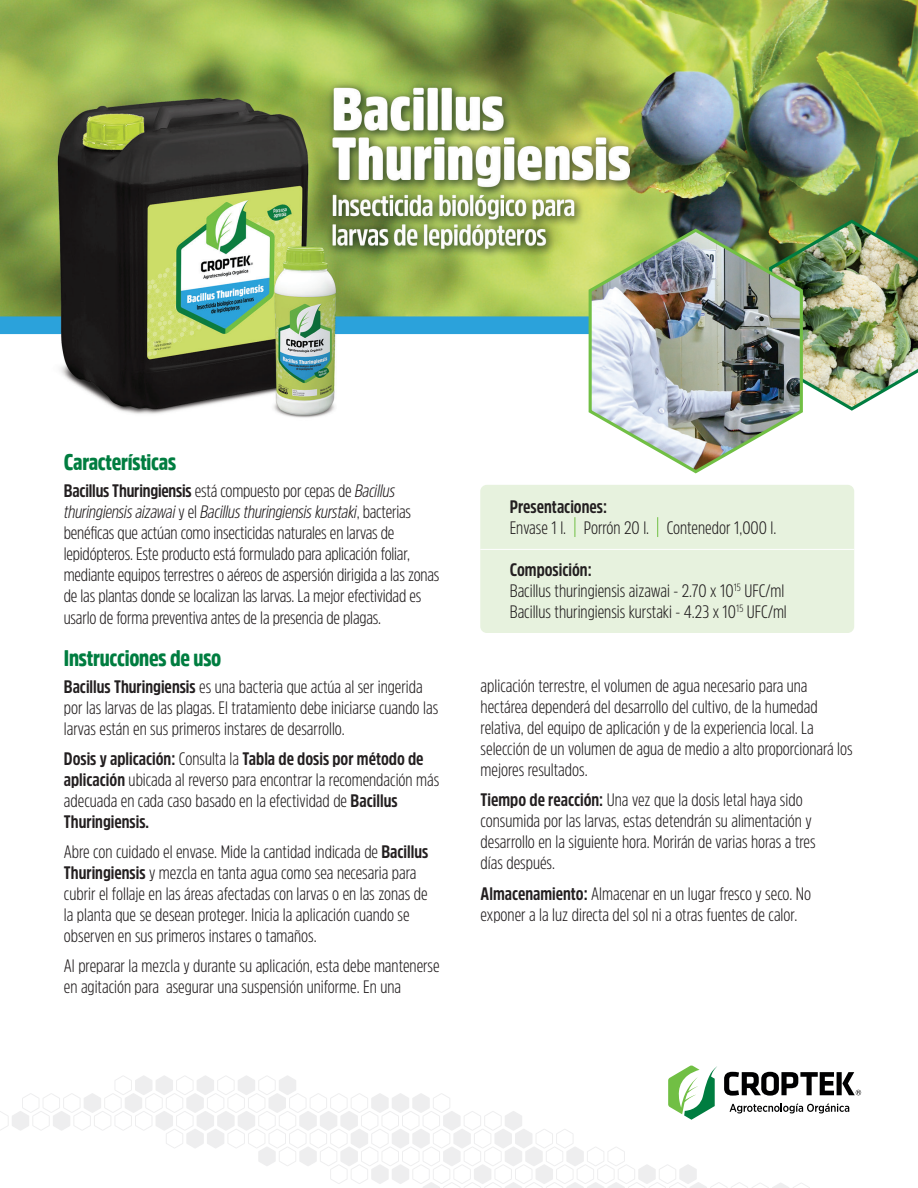
<style>
.page{position:relative;width:918px;height:1188px;background:#fff}
.page>*{position:absolute;margin:0;border:0;box-sizing:border-box;transform-origin:0 0}
.t1{font:900 22.5px "Amsi Pro Cond";letter-spacing:-.01em;color:#007d40}
.t2{font:300 18px/21px "Amsi Pro Cond";color:#231f20}
.t3{font:700 18px "Amsi Pro Cond";color:#231f20}
.s1{font-weight:700}
.s2{font-style:italic}
</style>
<div class="page">
<img style="left:0;top:0;width:918px;height:1093px">
<div style="left:480px;top:485px;width:374px;height:148px;background:#e7f2de;border-radius:7px"></div>
<svg style="left:575px;top:517px;width:1px;height:20px"></svg>
<svg style="left:657px;top:517px;width:1px;height:20px"></svg>
<hr style="left:480px;top:549px;width:374px;height:1px;background:#fff">
<svg style="left:0;top:1065px;width:861px;height:123px"></svg>
<img style="left:768px;top:218px;width:150px;height:194px">
<img style="left:587px;top:227px;width:219px;height:248px">
<p class="t1" style="left:64px;top:447px;width:114px">Características</p>
<p class="t2" style="left:64px;top:480px;width:377px"><span class="s1">Bacillus Thuringiensis</span> está compuesto por cepas de <span class="s2">Bacillus thuringiensis aizawai</span> y el <span class="s2">Bacillus thuringiensis kurstaki</span>, bacterias benéficas que actúan como insecticidas naturales en larvas de lepidópteros. Este producto está formulado para aplicación foliar, mediante equipos terrestres o aéreos de aspersión dirigida a las zonas de las plantas donde se localizan las larvas. La mejor efectividad es usarlo de forma preventiva antes de la presencia de plagas.</p>
<p class="t1" style="left:64px;top:643px;width:159px">Instrucciones de uso</p>
<p class="t2" style="left:64px;top:675px;width:376px"><span class="s1">Bacillus Thuringiensis</span> es una bacteria que actúa al ser ingerida por las larvas de las plagas. El tratamiento debe iniciarse cuando las larvas están en sus primeros instares de desarrollo.</p>
<p class="t2" style="left:64px;top:747px;width:377px"><span class="s1">Dosis y aplicación:</span> Consulta la <span class="s1">Tabla de dosis por método de aplicación</span> ubicada al reverso para encontrar la recomendación más adecuada en cada caso basado en la efectividad de <span class="s1">Bacillus Thuringiensis.</span></p>
<p class="t2" style="left:64px;top:840px;width:366px">Abre con cuidado el envase. Mide la cantidad indicada de <span class="s1">Bacillus Thuringiensis</span> y mezcla en tanta agua como sea necesaria para cubrir el follaje en las áreas afectadas con larvas o en las zonas de la planta que se desean proteger. Inicia la aplicación cuando se observen en sus primeros instares o tamaños.</p>
<p class="t2" style="left:64px;top:954px;width:377px">Al preparar la mezcla y durante su aplicación, esta debe mantenerse en agitación para asegurar una suspensión uniforme. En una</p>
<p class="t3" style="left:510px;top:494px;width:99px">Presentaciones:</p>
<p class="t2" style="left:510px;top:517px;width:268px">Envase 1 l. Porrón 20 l. Contenedor 1,000 l.</p>
<p class="t2" style="left:510px;top:559px;width:279px"><span class="s1">Composición:<br></span>Bacillus thuringiensis aizawai - 2.70 x 10<sup>15</sup> UFC/ml<br>Bacillus thuringiensis kurstaki - 4.23 x 10<sup>15</sup> UFC/ml</p>
<p class="t2" style="left:481px;top:675px;width:374px">aplicación terrestre, el volumen de agua necesario para una hectárea dependerá del desarrollo del cultivo, de la humedad relativa, del equipo de aplicación y de la experiencia local. La selección de un volumen de agua de medio a alto proporcionará los mejores resultados.</p>
<p class="t2" style="left:481px;top:789px;width:337px"><span class="s1">Tiempo de reacción:</span> Una vez que la dosis letal haya sido consumida por las larvas, estas detendrán su alimentación y desarrollo en la siguiente hora. Morirán de varias horas a tres días después.</p>
<p class="t2" style="left:481px;top:882px;width:332px"><span class="s1">Almacenamiento:</span> Almacenar en un lugar fresco y seco. No exponer a la luz directa del sol ni a otras fuentes de calor.</p>
</div>
